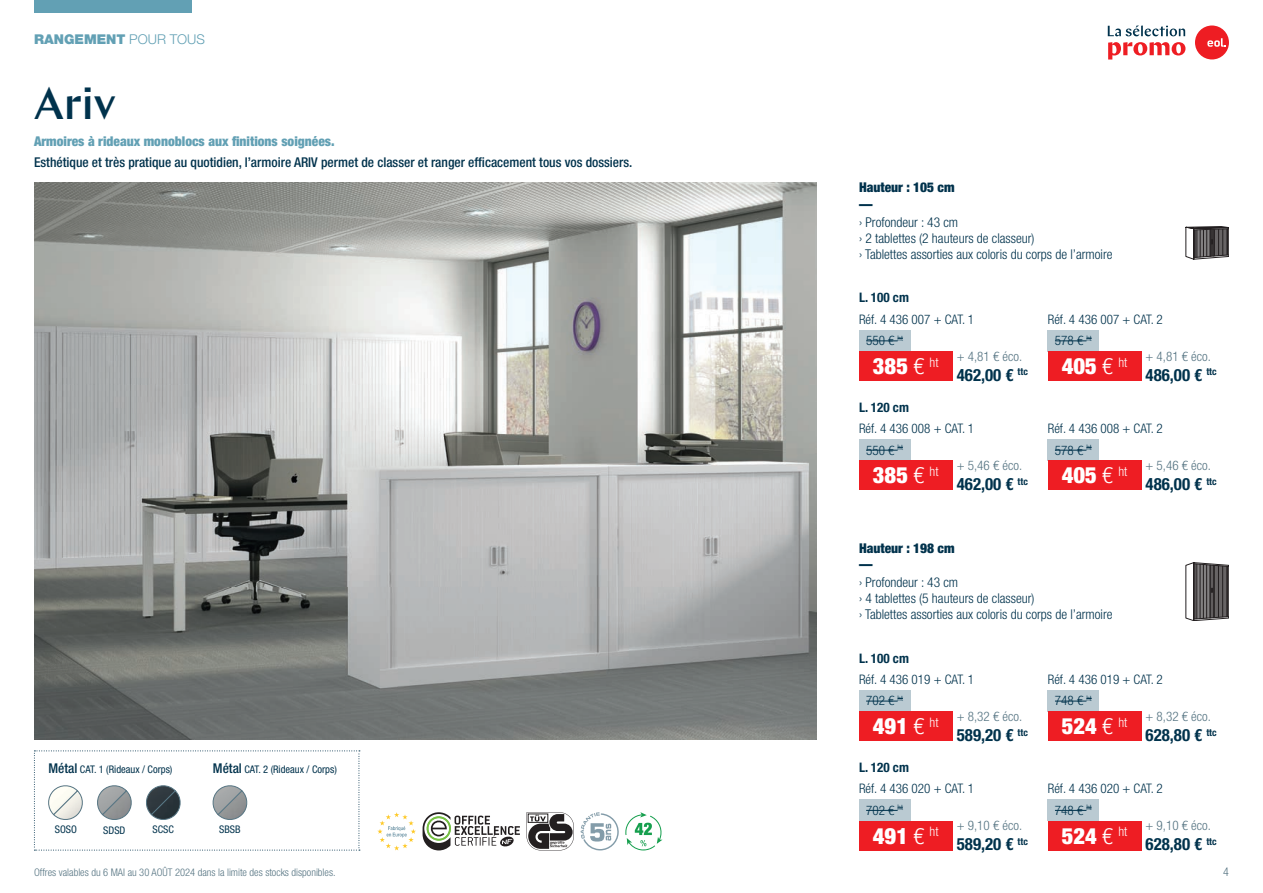
<style>
.page{position:relative;width:1263px;height:893px;background:#fff}
.page>*{position:absolute;margin:0;border:0;box-sizing:border-box;transform-origin:0 0}
.t1{font:500 45px "Chap";color:#00324c}
.t2{font:900 condensed 22.5px "Helvetica Neue LT Std";color:#fff}
.t3{font:700 condensed 16.8px "Helvetica Neue LT Std";color:#00324c}
.t4{font:300 condensed 13.5px/16.2px "Helvetica Neue LT Std";color:#00324c}
.t5{font:500 condensed 13.5px "Helvetica Neue LT Std";color:#00324c}
.t6{font:900 condensed 13.5px "Helvetica Neue LT Std";color:#62a0b4}
.t7{font:900 condensed 13.5px/16.2px "Helvetica Neue LT Std";color:#00324c}
.t8{font:900 13.5px "Helvetica Neue LT Std";color:#62a0b4}
.t9{font:300 condensed 13.2px/21.8px "Helvetica Neue LT Std";color:#00324c}
.t10{font:300 condensed 13.2px "Helvetica Neue LT Std";color:#557482}
.t11{font:700 condensed 13.2px "Helvetica Neue LT Std";color:#00324c}
.t12{font:300 condensed 12px "Helvetica Neue LT Std";color:#557482}
.t13{font:condensed 10.5px "Helvetica Neue LT Std";color:#00324c}
.t14{font:300 condensed 10.5px "Helvetica Neue LT Std";color:#557482}
.s1{font-weight:300}
.s2{font-weight:500;font-size:13.5px}
</style>
<div class="page">
<img style="left:34px;top:183px;width:782px;height:557px">
<svg style="left:1108px;top:26px;width:77px;height:10px"></svg>
<svg style="left:1108px;top:42px;width:77px;height:18px"></svg>
<div style="left:1195px;top:26px;width:34px;height:33px;background:#ee1d23;border-radius:50%"></div>
<svg style="left:1207px;top:38px;width:19px;height:9px"></svg>
<div style="left:34px;top:0;width:157px;height:13px;background:#62a0b4"></div>
<svg style="left:377px;top:812px;width:39px;height:38px"></svg>
<svg style="left:423px;top:812px;width:97px;height:38px"></svg>
<svg style="left:526px;top:812px;width:48px;height:38px"></svg>
<svg style="left:581px;top:812px;width:38px;height:38px"></svg>
<svg style="left:625px;top:812px;width:37px;height:38px"></svg>
<svg style="left:34px;top:750px;width:326px;height:101px"></svg>
<svg style="left:1186px;top:226px;width:43px;height:33px"></svg>
<div style="left:859px;top:330px;width:51px;height:21px;background:#bacad2"></div>
<div style="left:859px;top:351px;width:93px;height:30px;background:#ee1d23"></div>
<hr style="left:866px;top:341px;width:32px;height:1px;background:#00324c">
<div style="left:1048px;top:330px;width:51px;height:21px;background:#bacad2"></div>
<div style="left:1048px;top:351px;width:93px;height:30px;background:#ee1d23"></div>
<hr style="left:1055px;top:341px;width:31px;height:1px;background:#00324c">
<div style="left:859px;top:439px;width:51px;height:21px;background:#bacad2"></div>
<div style="left:859px;top:460px;width:93px;height:30px;background:#ee1d23"></div>
<hr style="left:866px;top:450px;width:32px;height:1px;background:#00324c">
<div style="left:1048px;top:439px;width:51px;height:21px;background:#bacad2"></div>
<div style="left:1048px;top:460px;width:93px;height:30px;background:#ee1d23"></div>
<hr style="left:1055px;top:450px;width:31px;height:1px;background:#00324c">
<svg style="left:1186px;top:562px;width:43px;height:59px"></svg>
<div style="left:1048px;top:690px;width:51px;height:21px;background:#bacad2"></div>
<div style="left:1048px;top:711px;width:93px;height:30px;background:#ee1d23"></div>
<hr style="left:1055px;top:701px;width:31px;height:1px;background:#00324c">
<div style="left:859px;top:690px;width:51px;height:21px;background:#bacad2"></div>
<div style="left:859px;top:711px;width:93px;height:30px;background:#ee1d23"></div>
<hr style="left:866px;top:701px;width:32px;height:1px;background:#00324c">
<div style="left:859px;top:799px;width:51px;height:22px;background:#bacad2"></div>
<div style="left:859px;top:821px;width:93px;height:29px;background:#ee1d23"></div>
<hr style="left:866px;top:810px;width:32px;height:1px;background:#00324c">
<div style="left:1048px;top:799px;width:51px;height:22px;background:#bacad2"></div>
<div style="left:1048px;top:821px;width:93px;height:29px;background:#ee1d23"></div>
<hr style="left:1055px;top:810px;width:31px;height:1px;background:#00324c">
<p class="t8" style="left:34px;top:31px;width:173px">RANGEMENT <span class="s1">POUR TOUS</span></p>
<h1 class="t1" style="left:34px;top:75px;width:83px">Ariv</h1>
<p class="t6" style="left:34px;top:133px;width:302px">Armoires à rideaux monoblocs aux finitions soignées.</p>
<p class="t5" style="left:34px;top:154px;width:600px">Esthétique et très pratique au quotidien, l’armoire ARIV permet de classer et ranger efficacement tous vos dossiers.</p>
<p class="t13" style="left:48px;top:763px;width:126px"><span class="s2">Métal</span> CAT. 1 ( Rideaux / Corps )</p>
<p class="t13" style="left:213px;top:763px;width:126px"><span class="s2">Métal</span> CAT. 2 ( Rideaux / Corps )</p>
<p class="t13" style="left:55px;top:823px;width:24px">SOSO</p>
<p class="t13" style="left:103px;top:824px;width:24px">SDSD</p>
<p class="t13" style="left:153px;top:823px;width:23px">SCSC</p>
<p class="t13" style="left:219px;top:823px;width:23px">SBSB</p>
<p class="t7" style="left:859px;top:179px;width:97px">Hauteur : 105 cm —</p>
<p class="t4" style="left:859px;top:214px;width:255px">› Profondeur : 43 cm<br>› 2 tablettes (2 hauteurs de classeur)<br>› Tablettes assorties aux coloris du corps de l’armoire</p>
<p class="t11" style="left:859px;top:290px;width:51px">L. 100 cm</p>
<p class="t9" style="left:866px;top:308px;width:109px;text-indent:-7px">Réf. 4 436 007 + CAT. 1<br>550 € <sup>ht</sup></p>
<h2 class="t2" style="left:873px;top:352px;width:67px">385 <span class="s1">€</span> <sup>ht</sup></h2>
<p class="t9" style="left:1055px;top:308px;width:109px;text-indent:-7px">Réf. 4 436 007 + CAT. 2<br>578 € <sup>ht</sup></p>
<h2 class="t2" style="left:1062px;top:352px;width:67px">405 <span class="s1">€</span> <sup>ht</sup></h2>
<p class="t10" style="left:957px;top:349px;width:67px">+ 4,81 € éco.</p>
<p class="t3" style="left:957px;top:365px;width:73px">462,00 € <sup>ttc</sup></p>
<p class="t10" style="left:1145px;top:349px;width:67px">+ 4,81 € éco.</p>
<p class="t3" style="left:1145px;top:365px;width:73px">486,00 € <sup>ttc</sup></p>
<p class="t11" style="left:859px;top:399px;width:51px">L. 120 cm</p>
<p class="t9" style="left:866px;top:417px;width:109px;text-indent:-7px">Réf. 4 436 008 + CAT. 1<br>550 € <sup>ht</sup></p>
<h2 class="t2" style="left:873px;top:461px;width:67px">385 <span class="s1">€</span> <sup>ht</sup></h2>
<p class="t10" style="left:957px;top:458px;width:67px">+ 5,46 € éco.</p>
<p class="t3" style="left:957px;top:474px;width:73px">462,00 € <sup>ttc</sup></p>
<p class="t9" style="left:1055px;top:417px;width:109px;text-indent:-7px">Réf. 4 436 008 + CAT. 2<br>578 € <sup>ht</sup></p>
<h2 class="t2" style="left:1062px;top:461px;width:67px">405 <span class="s1">€</span> <sup>ht</sup></h2>
<p class="t10" style="left:1145px;top:458px;width:67px">+ 5,46 € éco.</p>
<p class="t3" style="left:1145px;top:474px;width:73px">486,00 € <sup>ttc</sup></p>
<p class="t7" style="left:859px;top:540px;width:97px">Hauteur : 198 cm —</p>
<p class="t4" style="left:859px;top:574px;width:255px">› Profondeur : 43 cm<br>› 4 tablettes (5 hauteurs de classeur)<br>› Tablettes assorties aux coloris du corps de l’armoire</p>
<p class="t11" style="left:859px;top:650px;width:51px">L. 100 cm</p>
<p class="t9" style="left:866px;top:668px;width:109px;text-indent:-7px">Réf. 4 436 019 + CAT. 1<br>702 € <sup>ht</sup></p>
<h2 class="t2" style="left:873px;top:712px;width:67px">491 <span class="s1">€</span> <sup>ht</sup></h2>
<p class="t10" style="left:957px;top:709px;width:67px">+ 8,32 € éco.</p>
<p class="t3" style="left:957px;top:725px;width:73px">589,20 € <sup>ttc</sup></p>
<p class="t11" style="left:859px;top:759px;width:51px">L. 120 cm</p>
<p class="t9" style="left:866px;top:777px;width:109px;text-indent:-7px">Réf. 4 436 020 + CAT. 1<br>702 € <sup>ht</sup></p>
<h2 class="t2" style="left:873px;top:822px;width:67px">491 <span class="s1">€</span> <sup>ht</sup></h2>
<p class="t10" style="left:957px;top:818px;width:67px">+ 9,10 € éco.</p>
<p class="t3" style="left:957px;top:834px;width:73px">589,20 € <sup>ttc</sup></p>
<p class="t9" style="left:1055px;top:668px;width:109px;text-indent:-7px">Réf. 4 436 019 + CAT. 2<br>748 € <sup>ht</sup></p>
<h2 class="t2" style="left:1062px;top:712px;width:67px">524 <span class="s1">€</span> <sup>ht</sup></h2>
<p class="t10" style="left:1145px;top:709px;width:67px">+ 8,32 € éco.</p>
<p class="t3" style="left:1145px;top:725px;width:73px">628,80 € <sup>ttc</sup></p>
<p class="t9" style="left:1055px;top:777px;width:109px;text-indent:-7px">Réf. 4 436 020 + CAT. 2<br>748 € <sup>ht</sup></p>
<h2 class="t2" style="left:1062px;top:822px;width:67px">524 <span class="s1">€</span> <sup>ht</sup></h2>
<p class="t10" style="left:1145px;top:818px;width:67px">+ 9,10 € éco.</p>
<p class="t3" style="left:1145px;top:834px;width:73px">628,80 € <sup>ttc</sup></p>
<p class="t14" style="left:34px;top:866px;width:303px">Offres valables du 6 MAI au 30 AOÛT 2024 dans la limite des stocks disponibles.</p>
<p class="t12" style="left:1223px;top:865px;width:7px">4</p>
</div>
